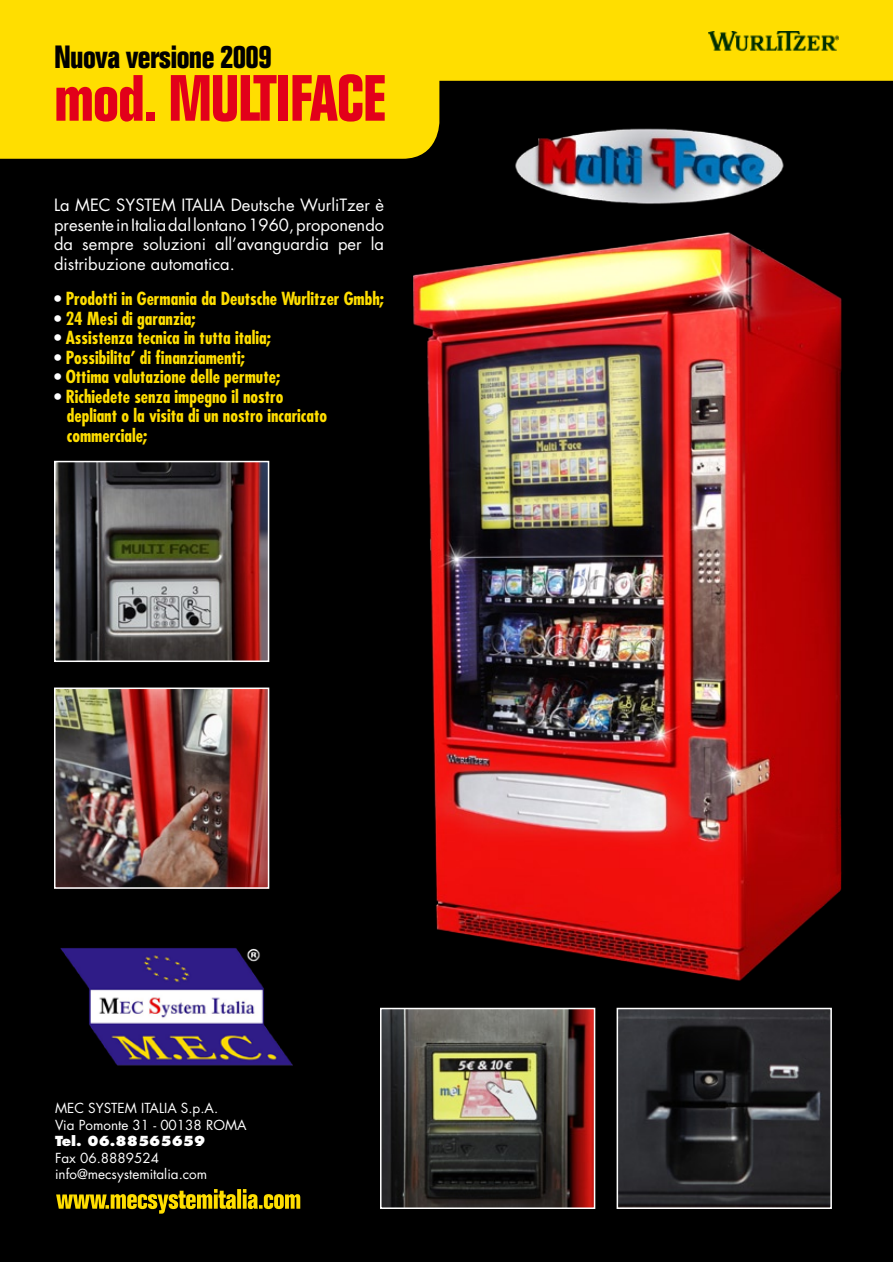
<style>
.page{position:relative;width:893px;height:1263px;background:#fff}
.page>*{position:absolute;margin:0;border:0;box-sizing:border-box;transform-origin:0 0}
.t1{font:700 condensed 63.9px "Folio";letter-spacing:-.02em;color:#e2001a}
.t2{font:700 condensed 31.5px "Folio";letter-spacing:-.02em;color:#000}
.t3{font:700 condensed 17.55px/19.5px "Futura";color:#ffde00}
.t4{font:16.5px/19.5px "Futura";color:#fff;text-align:justify}
.t5{font:13.5px/16.5px "Futura";color:#fff}
.t6{font:800 13.5px "Futura";color:#fff}
.s1{color:#fff}
</style>
<div class="page">
<div style="left:0;top:1px;width:893px;height:1261px;background:#000"></div>
<svg style="left:0;top:0;width:893px;height:159px;fill:#ffde00"></svg>
<img style="left:709px;top:31px;width:130px;height:23px">
<img style="left:57px;top:690px;width:209px;height:196px">
<div style="left:54px;top:687px;width:215px;height:202px;border:2px solid #fff"></div>
<img style="left:57px;top:464px;width:209px;height:195px">
<div style="left:54px;top:461px;width:215px;height:201px;border:2px solid #fff"></div>
<img style="left:383px;top:1011px;width:209px;height:195px">
<div style="left:380px;top:1008px;width:215px;height:201px;border:2px solid #fff"></div>
<img style="left:620px;top:1012px;width:209px;height:194px">
<div style="left:617px;top:1008px;width:215px;height:201px;border:2px solid #fff"></div>
<svg style="left:56px;top:1189px;width:244px;height:25px"></svg>
<img style="left:414px;top:232px;width:428px;height:780px">
<img style="left:512px;top:123px;width:275px;height:81px">
<img style="left:60px;top:948px;width:233px;height:118px">
<h2 class="t2" style="left:54px;top:40px;width:219px">Nuova versione 2009</h2>
<h1 class="t1" style="left:54px;top:63px;width:334px">mod. MULTIFACE</h1>
<p class="t4" style="left:54px;top:195px;width:332px">La MEC SYSTEM ITALIA Deutsche WurliTzer è presente in Italia dal lontano 1960, proponendo da sempre soluzioni all’avanguardia per la distribuzione automatica.</p>
<p class="t3" style="left:54px;top:289px;width:332px"><span class="s1">•</span> Prodotti in Germania da Deutsche Wurlitzer Gmbh;</p>
<p class="t3" style="left:54px;top:308px;width:143px"><span class="s1">•</span> 24 Mesi di garanzia;</p>
<p class="t3" style="left:54px;top:328px;width:219px"><span class="s1">•</span> Assistenza tecnica in tutta italia;</p>
<p class="t3" style="left:54px;top:347px;width:192px"><span class="s1">•</span> Possibilita’ di finanziamenti;</p>
<p class="t3" style="left:54px;top:367px;width:228px"><span class="s1">•</span> Ottima valutazione delle permute;</p>
<p class="t3" style="left:67px;top:386px;width:262px;text-indent:-13px"><span class="s1">•</span> Richiedete senza impegno il nostro depliant o la visita di un nostro incaricato commerciale;</p>
<p class="t5" style="left:55px;top:1099px;width:193px">MEC SYSTEM ITALIA S.p.A.<br>Via Pomonte 31 - 00138 ROMA</p>
<p class="t6" style="left:55px;top:1133px;width:152px">Tel. 06.88565659</p>
<p class="t5" style="left:55px;top:1149px;width:154px">Fax 06.8889524 info@mecsystemitalia.com</p>
</div>
